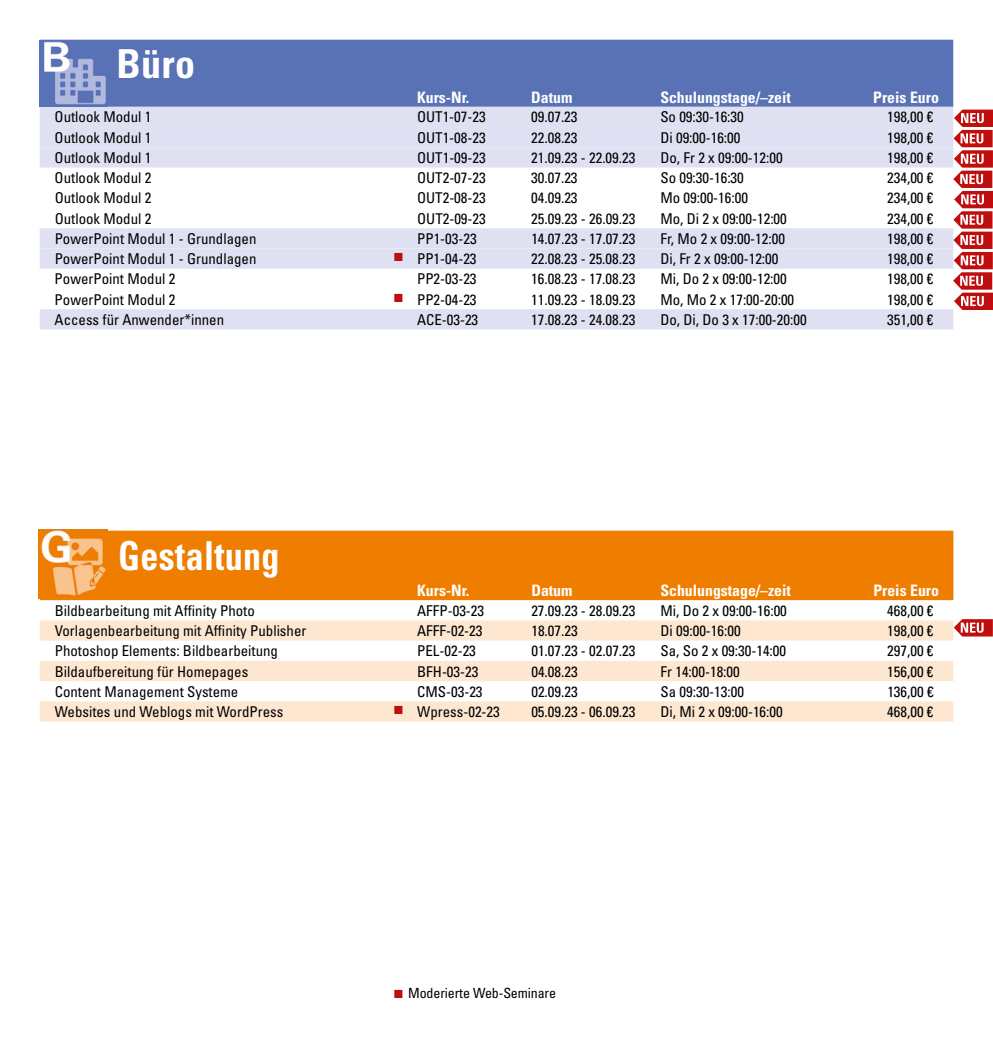
<style>
.page{position:relative;width:993px;height:1042px;background:#fff}
.page>*{position:absolute;margin:0;border:0;box-sizing:border-box;transform-origin:0 0}
.t1{font:700 condensed 39.9px "Univers LT Std";letter-spacing:.01em;color:#fff;scale:.9 1}
.t2{font:700 condensed 39.9px "Univers LT Std";letter-spacing:.01em;color:#fff}
.t3{font:700 condensed 15.75px "Univers LT Std";color:#fff}
.t4{font:condensed 14.88px "Univers LT Std";color:#000}
.t5{font:condensed 14px "Univers LT Std";letter-spacing:-.01em;color:#000}
.s1{font-family:"Arial Narrow";font-stretch:normal;font-size:17.5px;color:#c00d0e}
</style>
<div class="page">
<div style="left:40px;top:40px;width:912px;height:67px;background:#5972b6"></div>
<div style="left:40px;top:107px;width:912px;height:20px;background:#dfe1f2"></div>
<div style="left:40px;top:127px;width:912px;height:20px;background:#dfe1f2"></div>
<svg style="left:40px;top:147px;width:912px;height:182px"></svg>
<img style="left:40px;top:40px;width:67px;height:66px">
<svg style="left:953px;top:619px;width:39px;height:17px"></svg>
<div style="left:40px;top:531px;width:913px;height:69px;background:#ef7d00"></div>
<svg style="left:40px;top:620px;width:913px;height:61px;fill:#fee7d1"></svg>
<div style="left:40px;top:701px;width:913px;height:20px;background:#fee7d1"></div>
<img style="left:38px;top:529px;width:70px;height:70px">
<svg style="left:952px;top:110px;width:40px;height:200px"></svg>
<h1 class="t2" style="left:116px;top:39px;width:80px">Büro</h1>
<p class="t3" style="left:417px;top:87px;width:54px">Kurs-Nr.</p>
<p class="t3" style="left:531px;top:87px;width:43px">Datum</p>
<p class="t3" style="left:660px;top:87px;width:132px">Schulungstage/–zeit</p>
<p class="t3" style="left:873px;top:87px;width:67px">Preis Euro</p>
<p class="t4" style="left:55px;top:108px;width:98px">Outlook Modul 1</p>
<p class="t4" style="left:417px;top:108px;width:70px">OUT1-07-23</p>
<p class="t4" style="left:531px;top:108px;width:48px">09.07.23</p>
<p class="t4" style="left:660px;top:108px;width:85px">So 09:30-16:30</p>
<p class="t4" style="left:886px;top:108px;width:48px">198,00 €</p>
<p class="t4" style="left:55px;top:128px;width:98px">Outlook Modul 1</p>
<p class="t4" style="left:417px;top:128px;width:70px">OUT1-08-23</p>
<p class="t4" style="left:531px;top:128px;width:48px">22.08.23</p>
<p class="t4" style="left:660px;top:128px;width:82px">Di 09:00-16:00</p>
<p class="t4" style="left:886px;top:128px;width:48px">198,00 €</p>
<p class="t4" style="left:55px;top:148px;width:98px">Outlook Modul 1</p>
<p class="t4" style="left:417px;top:148px;width:70px">OUT1-09-23</p>
<p class="t4" style="left:531px;top:148px;width:106px">21.09.23 - 22.09.23</p>
<p class="t4" style="left:660px;top:148px;width:124px">Do, Fr 2 x 09:00-12:00</p>
<p class="t4" style="left:886px;top:148px;width:48px">198,00 €</p>
<p class="t4" style="left:55px;top:168px;width:98px">Outlook Modul 2</p>
<p class="t4" style="left:417px;top:168px;width:70px">OUT2-07-23</p>
<p class="t4" style="left:531px;top:168px;width:48px">30.07.23</p>
<p class="t4" style="left:660px;top:168px;width:85px">So 09:30-16:30</p>
<p class="t4" style="left:886px;top:168px;width:48px">234,00 €</p>
<p class="t4" style="left:55px;top:189px;width:98px">Outlook Modul 2</p>
<p class="t4" style="left:417px;top:189px;width:70px">OUT2-08-23</p>
<p class="t4" style="left:531px;top:189px;width:48px">04.09.23</p>
<p class="t4" style="left:660px;top:189px;width:89px">Mo 09:00-16:00</p>
<p class="t4" style="left:886px;top:189px;width:48px">234,00 €</p>
<p class="t4" style="left:55px;top:209px;width:98px">Outlook Modul 2</p>
<p class="t4" style="left:417px;top:209px;width:70px">OUT2-09-23</p>
<p class="t4" style="left:531px;top:209px;width:106px">25.09.23 - 26.09.23</p>
<p class="t4" style="left:660px;top:209px;width:128px">Mo, Di 2 x 09:00-12:00</p>
<p class="t4" style="left:886px;top:209px;width:48px">234,00 €</p>
<p class="t4" style="left:55px;top:229px;width:203px">PowerPoint Modul 1 - Grundlagen</p>
<p class="t4" style="left:417px;top:229px;width:61px">PP1-03-23</p>
<p class="t4" style="left:531px;top:229px;width:106px">14.07.23 - 17.07.23</p>
<p class="t4" style="left:660px;top:229px;width:126px">Fr, Mo 2 x 09:00-12:00</p>
<p class="t4" style="left:886px;top:229px;width:48px">198,00 €</p>
<p class="t4" style="left:55px;top:249px;width:203px">PowerPoint Modul 1 - Grundlagen</p>
<p class="t4" style="left:394px;top:249px;width:84px"><sup>■</sup> PP1-04-23</p>
<p class="t4" style="left:531px;top:249px;width:106px">22.08.23 - 25.08.23</p>
<p class="t4" style="left:660px;top:249px;width:120px">Di, Fr 2 x 09:00-12:00</p>
<p class="t4" style="left:886px;top:249px;width:48px">198,00 €</p>
<p class="t4" style="left:55px;top:269px;width:122px">PowerPoint Modul 2</p>
<p class="t4" style="left:417px;top:269px;width:61px">PP2-03-23</p>
<p class="t4" style="left:531px;top:269px;width:106px">16.08.23 - 17.08.23</p>
<p class="t4" style="left:660px;top:269px;width:128px">Mi, Do 2 x 09:00-12:00</p>
<p class="t4" style="left:886px;top:269px;width:48px">198,00 €</p>
<p class="t4" style="left:55px;top:290px;width:122px">PowerPoint Modul 2</p>
<p class="t4" style="left:394px;top:290px;width:84px"><sup>■</sup> PP2-04-23</p>
<p class="t4" style="left:531px;top:290px;width:106px">11.09.23 - 18.09.23</p>
<p class="t4" style="left:660px;top:290px;width:135px">Mo, Mo 2 x 17:00-20:00</p>
<p class="t4" style="left:886px;top:290px;width:48px">198,00 €</p>
<p class="t4" style="left:55px;top:310px;width:171px">Access für Anwender*innen</p>
<p class="t4" style="left:417px;top:310px;width:63px">ACE-03-23</p>
<p class="t4" style="left:531px;top:310px;width:106px">17.08.23 - 24.08.23</p>
<p class="t4" style="left:660px;top:310px;width:148px">Do, Di, Do 3 x 17:00-20:00</p>
<p class="t4" style="left:886px;top:310px;width:48px">351,00 €</p>
<h1 class="t1" style="left:118px;top:531px;width:180px">Gestaltung</h1>
<p class="t3" style="left:417px;top:581px;width:54px">Kurs-Nr.</p>
<p class="t3" style="left:531px;top:581px;width:43px">Datum</p>
<p class="t3" style="left:660px;top:581px;width:132px">Schulungstage/–zeit</p>
<p class="t3" style="left:873px;top:581px;width:67px">Preis Euro</p>
<p class="t4" style="left:55px;top:601px;width:201px">Bildbearbeitung mit Affinity Photo</p>
<p class="t4" style="left:417px;top:601px;width:68px">AFFP-03-23</p>
<p class="t4" style="left:531px;top:601px;width:106px">27.09.23 - 28.09.23</p>
<p class="t4" style="left:660px;top:601px;width:128px">Mi, Do 2 x 09:00-16:00</p>
<p class="t4" style="left:887px;top:601px;width:48px">468,00 €</p>
<p class="t4" style="left:55px;top:621px;width:253px">Vorlagenbearbeitung mit Affinity Publisher</p>
<p class="t4" style="left:417px;top:621px;width:67px">AFFF-02-23</p>
<p class="t4" style="left:531px;top:621px;width:48px">18.07.23</p>
<p class="t4" style="left:660px;top:621px;width:82px">Di 09:00-16:00</p>
<p class="t4" style="left:887px;top:621px;width:48px">198,00 €</p>
<p class="t4" style="left:55px;top:641px;width:225px">Photoshop Elements: Bildbearbeitung</p>
<p class="t4" style="left:417px;top:641px;width:60px">PEL-02-23</p>
<p class="t4" style="left:531px;top:641px;width:106px">01.07.23 - 02.07.23</p>
<p class="t4" style="left:660px;top:641px;width:127px">Sa, So 2 x 09:30-14:00</p>
<p class="t4" style="left:887px;top:641px;width:48px">297,00 €</p>
<p class="t4" style="left:55px;top:662px;width:195px">Bildaufbereitung für Homepages</p>
<p class="t4" style="left:417px;top:662px;width:63px">BFH-03-23</p>
<p class="t4" style="left:531px;top:662px;width:48px">04.08.23</p>
<p class="t4" style="left:660px;top:662px;width:81px">Fr 14:00-18:00</p>
<p class="t4" style="left:887px;top:662px;width:48px">156,00 €</p>
<p class="t4" style="left:55px;top:682px;width:185px">Content Management Systeme</p>
<p class="t4" style="left:417px;top:682px;width:67px">CMS-03-23</p>
<p class="t4" style="left:531px;top:682px;width:48px">02.09.23</p>
<p class="t4" style="left:660px;top:682px;width:85px">Sa 09:30-13:00</p>
<p class="t4" style="left:887px;top:682px;width:48px">136,00 €</p>
<p class="t4" style="left:55px;top:702px;width:230px">Websites und Weblogs mit WordPress</p>
<p class="t4" style="left:394px;top:702px;width:107px"><sup>■</sup> Wpress-02-23</p>
<p class="t4" style="left:531px;top:702px;width:106px">05.09.23 - 06.09.23</p>
<p class="t4" style="left:660px;top:702px;width:124px">Di, Mi 2 x 09:00-16:00</p>
<p class="t4" style="left:886px;top:702px;width:48px">468,00 €</p>
<p class="t5" style="left:394px;top:984px;width:163px"><span class="s1">■</span> Moderierte Web-Seminare</p>
</div>
